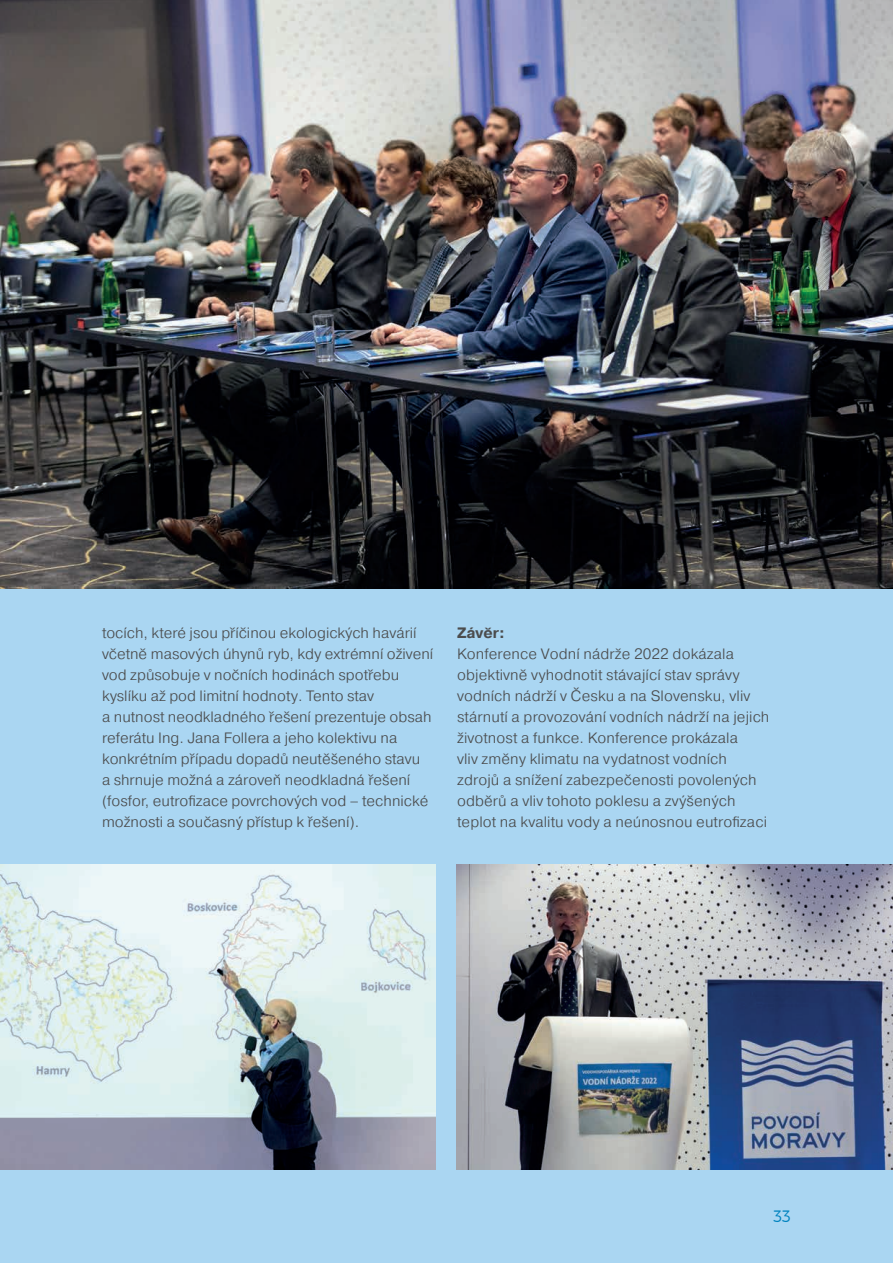
<style>
.page{position:relative;width:893px;height:1263px;background:#aad6f2}
.page>*{position:absolute;margin:0;border:0;box-sizing:border-box;transform-origin:0 0}
.t1{font:300 16.5px "Montserrat";color:#0083bf}
.t2{font:300 15px/21px "Pragmatica";color:#4b4c4d}
.t3{font:700 15px "Pragmatica";color:#4b4c4d}
</style>
<div class="page">
<img style="left:457px;top:865px;width:436px;height:304px">
<img style="left:0;top:865px;width:436px;height:304px">
<img style="left:0;top:0;width:893px;height:588px">
<p class="t2" style="left:102px;top:622px;width:333px">tocích, které jsou příčinou ekologických havárií včetně masových úhynů ryb, kdy extrémní oživení vod způsobuje v nočních hodinách spotřebu kyslíku až pod limitní hodnoty. Tento stav<br>a nutnost neodkladného řešení prezentuje obsah referátu Ing. Jana Follera a jeho kolektivu na konkrétním případu dopadů neutěšeného stavu<br>a shrnuje možná a zároveň neodkladná řešení (fosfor, eutrofizace povrchových vod – technické možnosti a současný přístup k řešení).</p>
<p class="t3" style="left:457px;top:623px;width:49px">Závěr:</p>
<p class="t2" style="left:457px;top:643px;width:314px">Konference Vodní nádrže 2022 dokázala objektivně vyhodnotit stávající stav správy vodních nádrží v Česku a na Slovensku, vliv stárnutí a provozování vodních nádrží na jejich životnost a funkce. Konference prokázala<br>vliv změny klimatu na vydatnost vodních zdrojů a snížení zabezpečenosti povolených odběrů a vliv tohoto poklesu a zvýšených teplot na kvalitu vody a neúnosnou eutrofizaci</p>
<p class="t1" style="left:773px;top:1206px;width:19px">33</p>
</div>
